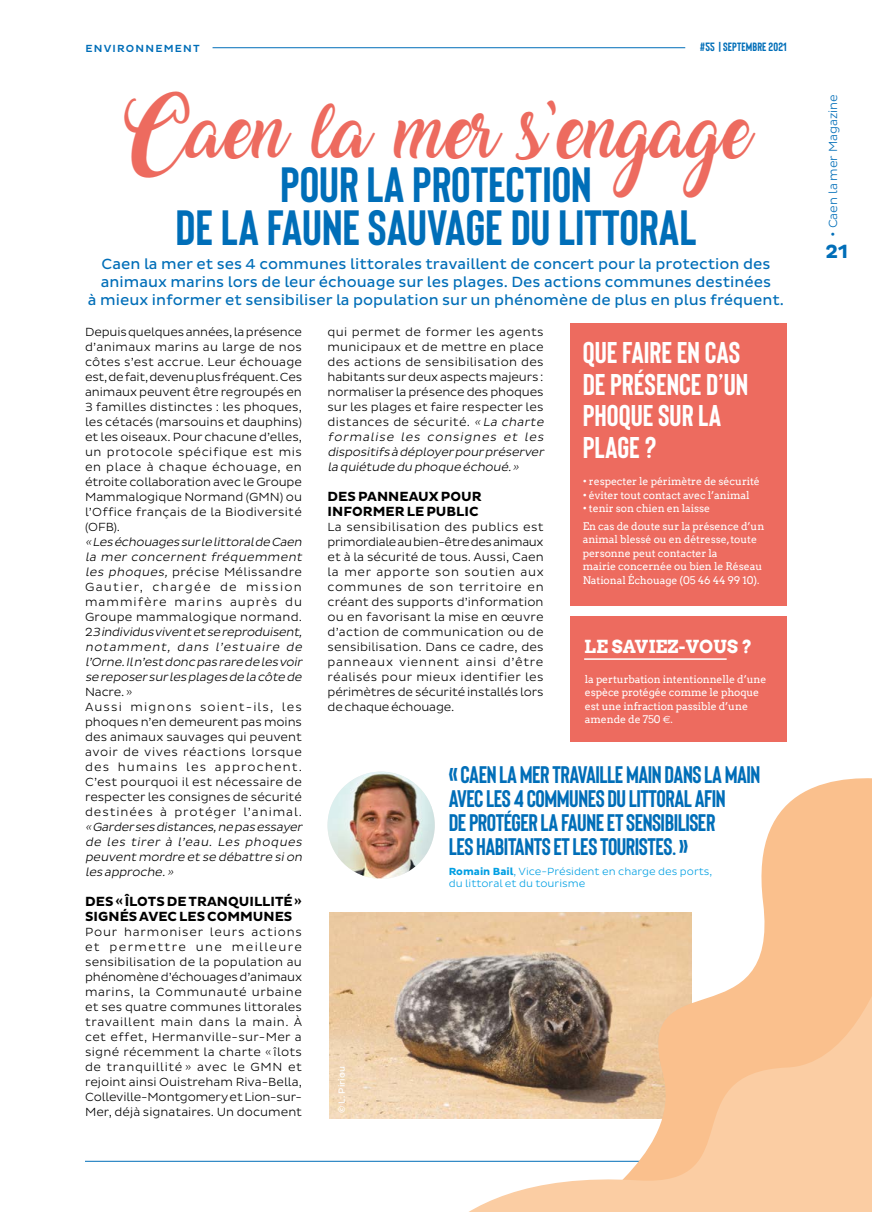
<style>
.page{position:relative;width:872px;height:1212px;background:#fff}
.page>*{position:absolute;margin:0;border:0;box-sizing:border-box;transform-origin:0 0}
.t1{font:700 49.5px/43.5px "Bison";color:#006eb8;text-align:center}
.t2{font:49.5px "Amarillo";color:#ed6b5f}
.t3{font:700 30px/31.5px "Bison";color:#fff}
.t4{font:700 24px/24px "Bison";letter-spacing:-.02em;color:#006eb8}
.t5{font:700 19.5px "Pluto Sans";color:#006eb8}
.t6{font:700 18px "Arvo";color:#fff}
.t7{font:15px/18px "Pluto Sans";color:#006eb8;text-align:center}
.t8{font:700 13.5px/15px "Pluto Sans";color:#000}
.t9{font:300 12px/15px "Pluto Sans";letter-spacing:.005em;color:#000;text-align:justify}
.t10{font:italic 300 12px/15px "Pluto Sans";color:#000}
.t11{font:300 12px "Pluto Sans";color:#006eb8}
.t12{font:700 12px "Bison";letter-spacing:.01em;color:#006eb8}
.t13{font:10.5px/13.5px "Arvo";letter-spacing:-.01em;color:#fff}
.t14{font:300 10.5px/12px "Pluto Sans";color:#009fe3}
.t15{font:500 10.5px "Pluto Sans";letter-spacing:.115em;color:#006eb8}
.t16{font:9px "Pluto Sans";color:#fff}
.s1{font-style:normal}
.s2{font-style:italic}
.s3{font-family:"Euro Sans"}
.s4{font-weight:700}
.s5{font-family:"Gotham"}
</style>
<div class="page">
<img style="left:330px;top:912px;width:240px;height:206px">
<div style="left:570px;top:617px;width:217px;height:125px;background:#ed6b5f"></div>
<hr style="left:584px;top:658px;width:142px;height:2px;background:#fff">
<hr style="left:85px;top:1161px;width:702px;height:1px;background:#006eb8">
<hr style="left:212px;top:47px;width:473px;height:1px;background:#006eb8">
<svg style="left:570px;top:778px;width:302px;height:154px"></svg>
<svg style="left:439px;top:932px;width:433px;height:280px;background:#dfbd9d"></svg>
<div style="left:570px;top:323px;width:217px;height:283px;background:#ed6b5f"></div>
<img style="left:327px;top:771px;width:108px;height:108px;border-radius:54px">
<p class="t15" style="left:85px;top:42px;width:116px">ENVIRONNEMENT</p>
<p class="t12" style="left:699px;top:40px;width:89px">#55 |SEPTEMBRE 2021</p>
<h1 class="t2" style="left:121px;top:112px;width:631px">Caen la mer s’engage</h1>
<h1 class="t1" style="left:175px;top:163px;width:522px">POUR LA PROTECTION<br>DE LA FAUNE SAUVAGE DU LITTORAL</h1>
<p class="t7" style="left:88px;top:255px;width:697px">Caen la mer et ses 4 communes littorales travaillent de concert pour la protection des animaux marins lors de leur échouage sur les plages. Des actions communes destinées<br>à mieux informer et sensibiliser la population sur un phénomène de plus en plus fréquent.</p>
<p class="t9" style="left:85px;top:325px;width:218px">Depuis quelques années, la présence d’animaux marins au large de nos côtes s’est accrue. Leur échouage est, de fait, devenu plus fréquent. Ces animaux peuvent être regroupés en 3 familles distinctes : les phoques, les cétacés (marsouins et dauphins) et les oiseaux. Pour chacune d’elles, un protocole spécifique est mis en place à chaque échouage, en étroite collaboration avec le Groupe Mammalogique Normand (GMN) ou l’Office français de la Biodiversité (OFB).</p>
<p class="t10" style="left:85px;top:535px;width:221px">« Les échouages surle littoralde Caen la mer concernent fréquemment les phoques, <span class="s1">précise Mélissandre Gautier, chargée de mission mammifère marins auprès du Groupe mammalogique normand.<br>2</span> 3 individus vivent et se reproduisent, notamment, dans l’estuaire de l’Orne.Iln’est donc pas rare de les voir se reposersurles plages de la côte de</p>
<p class="t9" style="left:85px;top:685px;width:218px;text-align:left">Nacre. »<br>Aussi mignons soient-ils, les phoques n’en demeurent pas moins des animaux sauvages qui peuvent avoir de vives réactions lorsque des humains les approchent.<br>C’est pourquoi il est nécessaire de respecter les consignes de sécurité destinées à protéger l’animal.</p>
<p class="t10" style="left:85px;top:820px;width:221px;text-align:justify">«Garderses distances,ne pas essayer de les tirer à l’eau. Les phoques peuvent mordre et se débattre sion les approche.»</p>
<p class="t8" style="left:85px;top:894px;width:218px">DES «ÎLOTS DE TRANQUILLITÉ»<br>SIGNÉS AVEC LES COMMUNES</p>
<p class="t9" style="left:85px;top:925px;width:219px">Pour harmoniser leurs actions et permettre une meilleure sensibilisation de la population au phénomène d’échouages d’animaux marins, la Communauté urbaine et ses quatre communes littorales travaillent main dans la main. À cet effet, Hermanville-sur-Mer a signé récemment la charte « îlots de tranquillité » avec le GMN et rejoint ainsi Ouistreham Riva-Bella, Colleville-Montgomery et Lion-sur-Mer, déjà signataires. Un document</p>
<p class="t9" style="left:327px;top:325px;width:220px;text-align:left">qui permet de former les agents municipaux et de mettre en place des actions de sensibilisation des habitants sur deux aspects majeurs : normaliser la présence des phoques sur les plages et faire respecter les distances de sécurité. <span class="s2">«La charte formalise les consignes et les dispositifs à déployerpourpréserver la quiétude du phoque échoué.»</span></p>
<p class="t8" style="left:327px;top:489px;width:155px">DES PANNEAUX POUR<br>INFORMER LE PUBLIC</p>
<p class="t9" style="left:327px;top:520px;width:218px">La sensibilisation des publics est primordiale au bien-être des animaux et à la sécurité de tous. Aussi, Caen la mer apporte son soutien aux communes de son territoire en créant des supports d’information ou en favorisant la mise en œuvre d’action de communication ou de sensibilisation. Dans ce cadre, des panneaux viennent ainsi d’être réalisés pour mieux identifier les périmètres de sécurité installés lors de chaque échouage.</p>
<h2 class="t3" style="left:582px;top:337px;width:167px">QUE FAIRE EN CAS<br>DE PRÉSENCE D’UN<br>PHOQUE SUR LA<br>PLAGE ?</h2>
<p class="t13" style="left:582px;top:475px;width:179px">• respecter le périmètre de sécurité</p>
<p class="t13" style="left:582px;top:488px;width:168px">• éviter tout contact avec l’animal</p>
<p class="t13" style="left:582px;top:499px;width:183px;line-height:17.7px">• tenir son chien en laisse<br>En cas de doute sur la présence d’un</p>
<p class="t13" style="left:582px;top:533px;width:181px">animal blessé ou en détresse, toute personne peut contacter la<br>mairie concernée ou bien le Réseau<br>National Échouage (05 46 44 99 10).</p>
<h3 class="t6" style="left:584px;top:635px;width:169px">LE SAVIEZ-VOUS ?</h3>
<p class="t13" style="left:585px;top:672px;width:183px">la perturbation intentionnelle d’une espèce protégée comme le phoque est une infraction passible d’une amende de 750 <span class="s3">€</span>.</p>
<p class="t16" style="left:337px;top:1113px;width:49px;rotate:-90deg">© L. Piriou</p>
<h3 class="t4" style="left:449px;top:762px;width:313px">« CAEN LA MER TRAVAILLE MAIN DANS LA MAIN AVEC LES 4 COMMUNES DU LITTORAL AFIN<br>DE PROTÉGER LA FAUNE ET SENSIBILISER<br>LES HABITANTS ET LES TOURISTES. »</h3>
<p class="t14" style="left:449px;top:865px;width:265px"><span class="s4">Romain Bail</span>, Vice-Président en charge des ports, du littoral et du tourisme</p>
<p class="t11" style="left:826px;top:237px;width:144px;rotate:-90deg"><span class="s5">•</span> Caen la mer Magazine</p>
<h3 class="t5" style="left:825px;top:240px;width:24px">21</h3>
</div>
